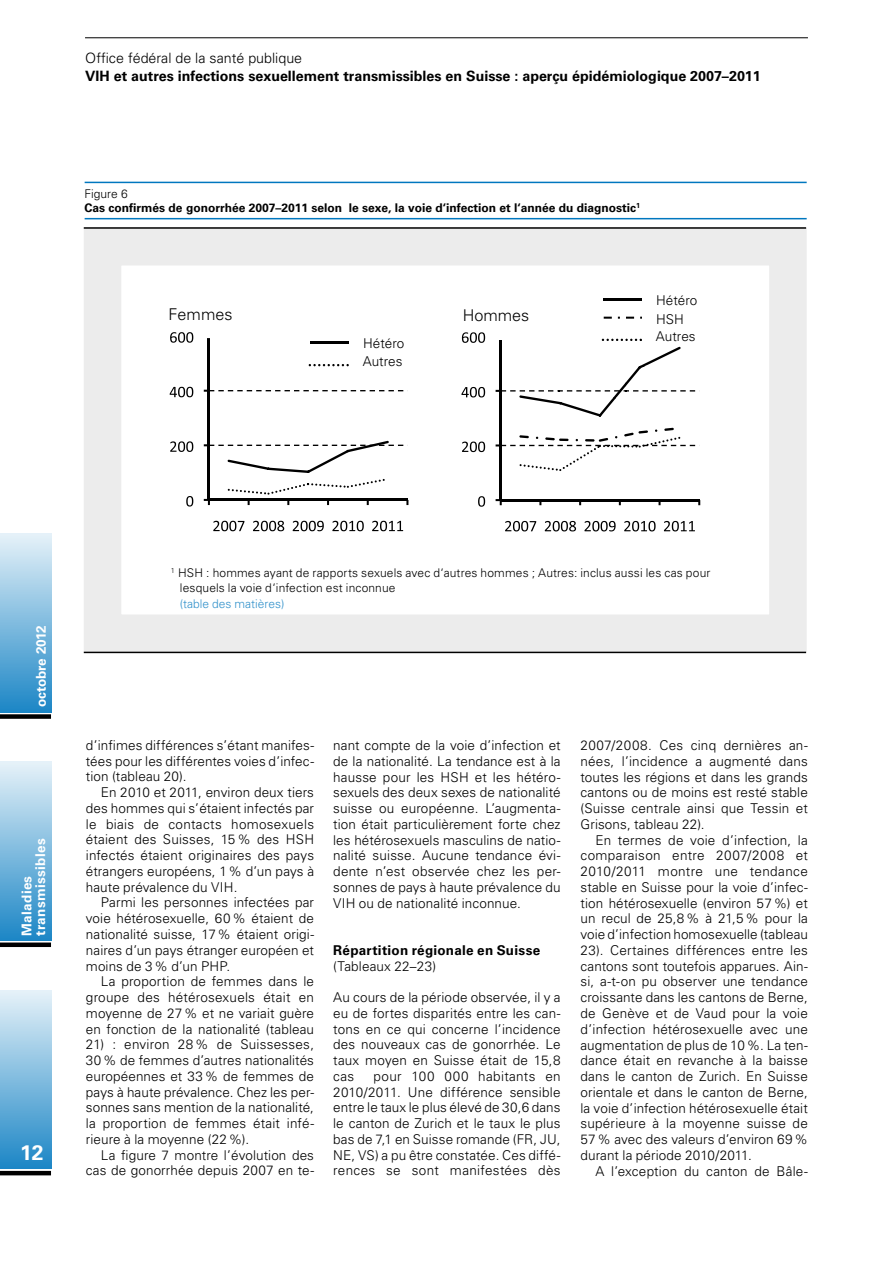
<style>
.page{position:relative;width:893px;height:1263px;background:#fff}
.page>*{position:absolute;margin:0;border:0;box-sizing:border-box;transform-origin:0 0}
.t1{font:700 21px "Univers LT Std";color:#fff}
.t2{font:300 16.2px "Univers LT Std";color:#000}
.t3{font:700 14.25px "Univers LT Std";color:#000}
.t4{font:300 14.25px "Univers LT Std";color:#000}
.t5{font:300 13.5px/15.8px "Univers LT Std";letter-spacing:.01em;color:#000;text-align:justify}
.t6{font:700 13.5px "Univers LT Std";letter-spacing:.02em;color:#000}
.t7{font:700 13.5px/13.5px "Univers LT Std";letter-spacing:.02em;color:#fff}
.t8{font:700 13.5px "Univers LT Std";color:#fff}
.t9{font:300 12px/15.8px "Univers LT Std";letter-spacing:.01em;color:#000}
.t10{font:700 12px/13.5px "Univers LT Std";color:#000}
.t11{font:300 12px "Univers LT Std";color:#3392cb}
.s1{font-weight:300}
</style>
<div class="page">
<div style="left:0;top:990px;width:51px;height:179px;background:linear-gradient(to bottom,#e6f2f9,#1c86c5)"></div>
<div style="left:0;top:534px;width:51px;height:178px;background:linear-gradient(to bottom,#e6f1f9,#1d87c6)"></div>
<div style="left:0;top:762px;width:51px;height:178px;background:linear-gradient(to bottom,#e6f2f9,#1e87c6)"></div>
<div style="left:0;top:714px;width:51px;height:5px;background:#000"></div>
<div style="left:0;top:942px;width:51px;height:5px;background:#000"></div>
<hr style="left:0;top:1171px;width:51px;height:4px;background:#000">
<hr style="left:85px;top:37px;width:723px;height:1px;background:#000">
<div style="left:84px;top:228px;width:723px;height:424px;background:#fff;border:38px solid #ececec"></div>
<hr style="left:85px;top:182px;width:722px;height:1px;background:#0077bf">
<hr style="left:85px;top:218px;width:722px;height:1px;background:#0077bf">
<hr style="left:84px;top:227px;width:722px;height:2px;background:#000">
<hr style="left:84px;top:652px;width:722px;height:1px;background:#000">
<hr style="left:208px;top:336px;width:2px;height:164px;background:#000">
<svg style="left:204px;top:390px;width:199px;height:2px"></svg>
<hr style="left:209px;top:499px;width:198px;height:2px;background:#000">
<svg style="left:204px;top:499px;width:6px;height:6px"></svg>
<svg style="left:204px;top:441px;width:199px;height:32px"></svg>
<svg style="left:228px;top:479px;width:157px;height:26px"></svg>
<svg style="left:186px;top:496px;width:7px;height:10px"></svg>
<svg style="left:170px;top:441px;width:23px;height:11px"></svg>
<svg style="left:170px;top:387px;width:23px;height:10px"></svg>
<svg style="left:170px;top:332px;width:23px;height:11px"></svg>
<svg style="left:213px;top:521px;width:190px;height:10px"></svg>
<hr style="left:311px;top:341px;width:38px;height:2px;background:#000">
<svg style="left:308px;top:364px;width:41px;height:3px"></svg>
<hr style="left:500px;top:336px;width:2px;height:164px;background:#000">
<hr style="left:501px;top:499px;width:198px;height:2px;background:#000">
<svg style="left:496px;top:499px;width:6px;height:6px"></svg>
<svg style="left:658px;top:501px;width:3px;height:4px"></svg>
<svg style="left:496px;top:428px;width:199px;height:43px"></svg>
<svg style="left:478px;top:496px;width:7px;height:11px"></svg>
<svg style="left:462px;top:442px;width:23px;height:10px"></svg>
<svg style="left:461px;top:387px;width:24px;height:10px"></svg>
<svg style="left:462px;top:332px;width:23px;height:11px"></svg>
<svg style="left:505px;top:521px;width:190px;height:10px"></svg>
<hr style="left:604px;top:298px;width:38px;height:2px;background:#000">
<svg style="left:604px;top:317px;width:8px;height:2px"></svg>
<svg style="left:626px;top:317px;width:8px;height:2px"></svg>
<svg style="left:496px;top:336px;width:204px;height:81px"></svg>
<p class="t4" style="left:85px;top:50px;width:218px">Office fédéral de la santé publique</p>
<p class="t3" style="left:85px;top:68px;width:677px">VIH et autres infections sexuellement transmissibles en Suisse : aperçu épidémiologique 2007–2011</p>
<p class="t10" style="left:85px;top:187px;width:557px"><span class="s1">Figure 6<br></span>Cas confirmés de gonorrhée 2007–2011 selon le sexe, la voie d‘infection et l‘année du diagnostic<sup>1</sup></p>
<p class="t2" style="left:169px;top:304px;width:65px">Femmes</p>
<p class="t5" style="left:363px;top:334px;width:43px;line-height:18.1px">Hétéro<br>Autres</p>
<p class="t2" style="left:463px;top:306px;width:68px">Hommes</p>
<p class="t5" style="left:656px;top:291px;width:43px;line-height:18px;text-align:left">Hétéro<br>HSH<br>Autres</p>
<p class="t8" style="left:33px;top:707px;width:83px;rotate:-90deg">octobre 2012</p>
<p class="t7" style="left:20px;top:935px;width:98px;rotate:-90deg">Maladies transmissibles</p>
<h1 class="t1" style="left:20px;top:1141px;width:25px">12</h1>
<p class="t9" style="left:180px;top:564px;width:532px;text-indent:-9px"><sup>1</sup> HSH : hommes ayant de rapports sexuels avec d‘autres hommes ; Autres: inclus aussi les cas pour lesquels la voie d‘infection est inconnue</p>
<p class="t11" style="left:180px;top:597px;width:106px">(table des matières)</p>
<p class="t5" style="left:86px;top:737px;width:230px">d’infimes différences s’étant manifes&shy;tées pour les différentes voies d’infec&shy;tion (tableau 20).</p>
<p class="t5" style="left:86px;top:784px;width:230px;text-indent:15px">En 2010 et 2011, environ deux tiers des hommes qui s’étaient infectés par le biais de contacts homosexuels étaient des Suisses, 15% des HSH infectés étaient originaires des pays étrangers européens, 1% d’un pays à haute prévalence du VIH.</p>
<p class="t5" style="left:86px;top:895px;width:230px;text-indent:15px">Parmi les personnes infectées par voie hétérosexuelle, 60% étaient de nationalité suisse, 17% étaient origi&shy;naires d’un pays étranger européen et moins de 3% d’un PHP.</p>
<p class="t5" style="left:86px;top:974px;width:230px;text-indent:15px">La proportion de femmes dans le groupe des hétérosexuels était en moyenne de 27% et ne variait guère en fonction de la nationalité (tableau</p>
<p class="t5" style="left:86px;top:1037px;width:230px">21) : environ 28% de Suissesses, 30% de femmes d’autres nationalités européennes et 33% de femmes de pays à haute prévalence. Chez les per&shy;sonnes sans mention de la nationalité, la proportion de femmes était infé&shy;rieure à la moyenne (22%).</p>
<p class="t5" style="left:86px;top:1147px;width:230px;text-align:right">La figure 7 montre l’évolution des cas de gonorrhée depuis 2007 en te-</p>
<p class="t5" style="left:333px;top:737px;width:229px">nant compte de la voie d’infection et de la nationalité. La tendance est à la hausse pour les HSH et les hétéro&shy;sexuels des deux sexes de nationalité suisse ou européenne. L’augmenta&shy;tion était particulièrement forte chez les hétérosexuels masculins de natio&shy;nalité suisse. Aucune tendance évi&shy;dente n’est observée chez les per&shy;sonnes de pays à haute prévalence du VIH ou de nationalité inconnue.</p>
<p class="t6" style="left:333px;top:942px;width:209px">Répartition régionale en Suisse</p>
<p class="t5" style="left:333px;top:958px;width:105px">(Tableaux 22–23)</p>
<p class="t5" style="left:333px;top:989px;width:229px">Au cours de la période observée, il y a eu de fortes disparités entre les can&shy;tons en ce qui concerne l’incidence des nouveaux cas de gonorrhée. Le taux moyen en Suisse était de 15,8 cas</p>
<p class="t5" style="left:333px;top:1068px;width:229px;text-indent:40px">pour 100 000 habitants en 2010/2011. Une différence sensible entre le taux le plus élevé de 30,6 dans le canton de Zurich et le taux le plus bas de 7,1 en Suisse romande (FR, JU, NE, VS) a pu être constatée. Ces diffé&shy;rences se sont manifestées dès</p>
<p class="t5" style="left:580px;top:737px;width:229px">2007/2008. Ces cinq dernières an&shy;nées, l’incidence a augmenté dans toutes les régions et dans les grands cantons ou de moins est resté stable (Suisse centrale ainsi que Tessin et Grisons, tableau 22).</p>
<p class="t5" style="left:580px;top:832px;width:229px;text-indent:15px">En termes de voie d’infection, la comparaison entre 2007/2008 et 2010/2011 montre une tendance stable en Suisse pour la voie d’infec&shy;tion hétérosexuelle (environ 57%) et un recul de 25,8% à 21,5% pour la voie d’infection homosexuelle (tableau 23). Certaines différences entre les cantons sont toutefois apparues. Ain&shy;si, a-t-on pu observer une tendance croissante dans les cantons de Berne, de Genève et de Vaud pour la voie d’infection hétérosexuelle avec une augmentation de plus de 10%. La ten&shy;dance était en revanche à la baisse dans le canton de Zurich. En Suisse orientale et dans le canton de Berne, la voie d’infection hétérosexuelle était supérieure à la moyenne suisse de 57% avec des valeurs d’environ 69% durant la période 2010/2011.</p>
<p class="t5" style="left:595px;top:1163px;width:214px">A l’exception du canton de Bâle-</p>
</div>
